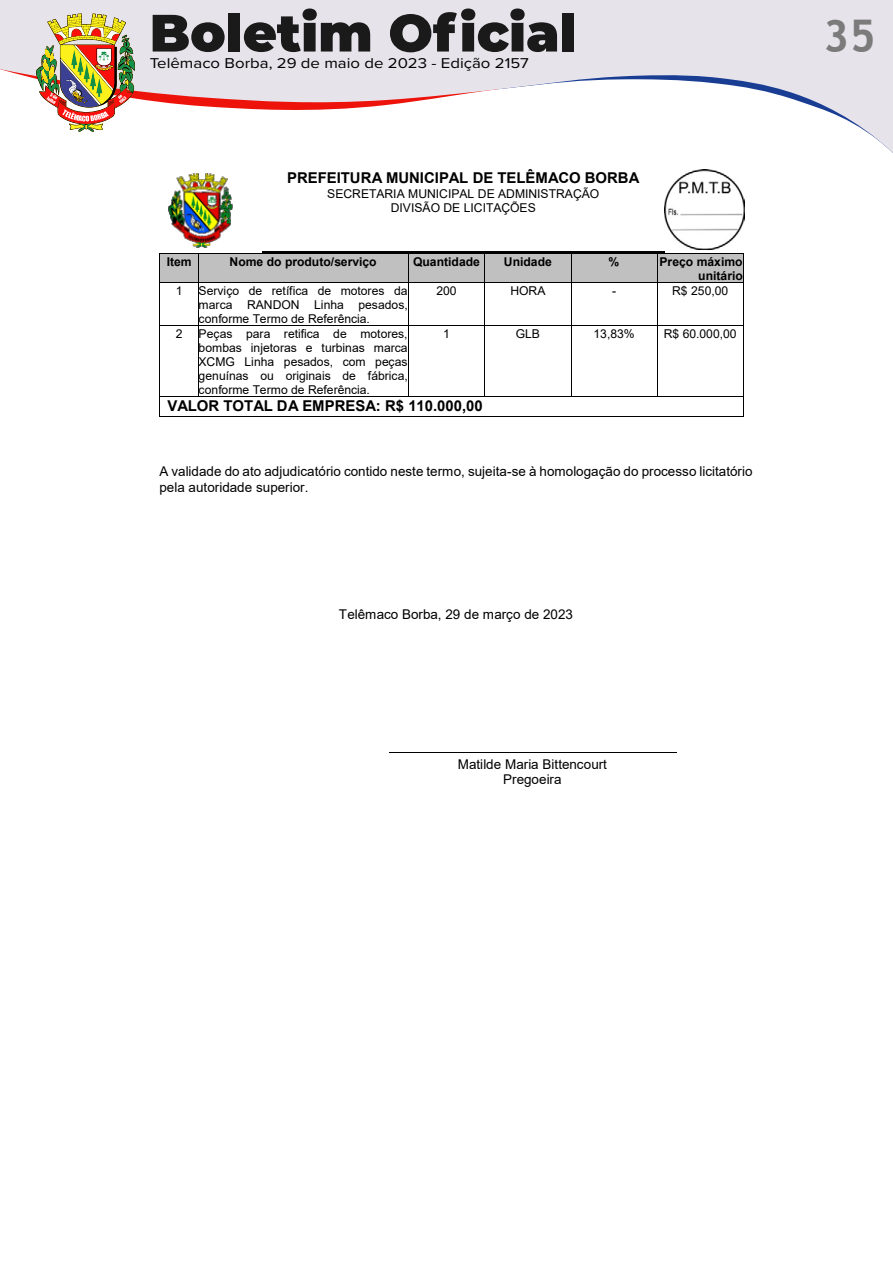
<style>
.page{position:relative;width:893px;height:1263px;background:#fff}
.page>*{position:absolute;margin:0;border:0;box-sizing:border-box;transform-origin:0 0}
.t1{font:700 45px "Trebuchet MS";color:#7c7b7b}
.t2{font:700 14.85px "Arial";letter-spacing:-.005em;color:#000}
.t3{font:14.7px "Proxima Nova";color:#000;scale:1.14 1}
.t4{font:13.5px/15.6px "Arial";color:#000}
.t5{font:12.15px/14px "Arial";color:#000;text-align:justify}
.t6{font:700 12.15px/14px "Arial";color:#000;text-align:right}
</style>
<div class="page">
<div style="left:0;top:0;width:893px;height:9px;background:#e6e3eb"></div>
<svg style="left:0;top:9px;width:893px;height:144px"></svg>
<hr style="left:262px;top:251px;width:402px;height:2px;background:#000">
<img style="left:168px;top:173px;width:65px;height:75px">
<img style="left:664px;top:169px;width:80px;height:80px">
<div style="left:161px;top:254px;width:37px;height:28px;background:#c0c0c0"></div>
<div style="left:199px;top:254px;width:209px;height:28px;background:#c0c0c0"></div>
<div style="left:409px;top:254px;width:75px;height:28px;background:#c0c0c0"></div>
<div style="left:485px;top:254px;width:86px;height:28px;background:#c0c0c0"></div>
<div style="left:571px;top:254px;width:86px;height:28px;background:#c0c0c0"></div>
<div style="left:658px;top:254px;width:85px;height:14px;background:#c0c0c0"></div>
<div style="left:658px;top:268px;width:85px;height:14px;background:#c0c0c0"></div>
<hr style="left:160px;top:253px;width:38px;height:1px;background:#000">
<hr style="left:199px;top:253px;width:209px;height:1px;background:#000">
<hr style="left:409px;top:253px;width:75px;height:1px;background:#000">
<hr style="left:485px;top:253px;width:86px;height:1px;background:#000">
<hr style="left:571px;top:253px;width:86px;height:1px;background:#000">
<hr style="left:658px;top:253px;width:85px;height:1px;background:#000">
<svg style="left:159px;top:253px;width:1px;height:30px"></svg>
<hr style="left:160px;top:282px;width:38px;height:1px;background:#000">
<svg style="left:198px;top:253px;width:1px;height:30px"></svg>
<hr style="left:199px;top:282px;width:209px;height:1px;background:#000">
<svg style="left:408px;top:253px;width:1px;height:30px"></svg>
<hr style="left:409px;top:282px;width:75px;height:1px;background:#000">
<svg style="left:484px;top:253px;width:1px;height:30px"></svg>
<hr style="left:485px;top:282px;width:86px;height:1px;background:#000">
<svg style="left:571px;top:254px;width:1px;height:28px"></svg>
<hr style="left:571px;top:282px;width:86px;height:1px;background:#000">
<svg style="left:657px;top:253px;width:1px;height:30px"></svg>
<hr style="left:658px;top:282px;width:85px;height:1px;background:#000">
<svg style="left:743px;top:253px;width:1px;height:30px"></svg>
<hr style="left:159px;top:283px;width:1px;height:42px;background:#000">
<hr style="left:198px;top:283px;width:1px;height:42px;background:#000">
<hr style="left:408px;top:283px;width:1px;height:42px;background:#000">
<hr style="left:484px;top:283px;width:1px;height:42px;background:#000">
<hr style="left:571px;top:283px;width:1px;height:42px;background:#000">
<hr style="left:657px;top:283px;width:1px;height:42px;background:#000">
<hr style="left:743px;top:283px;width:1px;height:42px;background:#000">
<hr style="left:160px;top:325px;width:38px;height:1px;background:#000">
<hr style="left:199px;top:325px;width:209px;height:1px;background:#000">
<hr style="left:409px;top:325px;width:75px;height:1px;background:#000">
<hr style="left:485px;top:325px;width:86px;height:1px;background:#000">
<hr style="left:571px;top:325px;width:86px;height:1px;background:#000">
<hr style="left:658px;top:325px;width:85px;height:1px;background:#000">
<hr style="left:159px;top:326px;width:1px;height:70px;background:#000">
<hr style="left:198px;top:326px;width:1px;height:70px;background:#000">
<hr style="left:408px;top:326px;width:1px;height:70px;background:#000">
<hr style="left:484px;top:326px;width:1px;height:70px;background:#000">
<hr style="left:571px;top:326px;width:1px;height:70px;background:#000">
<hr style="left:657px;top:326px;width:1px;height:70px;background:#000">
<hr style="left:743px;top:326px;width:1px;height:70px;background:#000">
<hr style="left:160px;top:396px;width:38px;height:1px;background:#000">
<hr style="left:199px;top:396px;width:209px;height:1px;background:#000">
<hr style="left:409px;top:396px;width:75px;height:1px;background:#000">
<hr style="left:485px;top:396px;width:86px;height:1px;background:#000">
<hr style="left:571px;top:396px;width:86px;height:1px;background:#000">
<hr style="left:658px;top:396px;width:85px;height:1px;background:#000">
<svg style="left:159px;top:396px;width:1px;height:21px"></svg>
<hr style="left:160px;top:416px;width:583px;height:1px;background:#000">
<svg style="left:743px;top:396px;width:1px;height:21px"></svg>
<hr style="left:389px;top:752px;width:287px;height:1px;background:#000">
<p class="t3" style="left:150px;top:53px;width:334px">Telêmaco Borba, 29 de maio de 2023 - Edição 2157</p>
<p class="t2" style="left:287px;top:168px;width:354px">PREFEITURA MUNICIPAL DE TELÊMACO BORBA</p>
<p class="t5" style="left:327px;top:186px;width:274px;text-align:center">SECRETARIA MUNICIPAL DE ADMINISTRAÇÃO<br>DIVISÃO DE LICITAÇÕES</p>
<p class="t6" style="left:167px;top:255px;width:27px">Item</p>
<p class="t6" style="left:230px;top:255px;width:149px">Nome do produto/serviço</p>
<p class="t6" style="left:413px;top:255px;width:68px">Quantidade</p>
<p class="t6" style="left:504px;top:255px;width:50px">Unidade</p>
<p class="t6" style="left:609px;top:255px;width:12px">%</p>
<p class="t6" style="left:659px;top:255px;width:85px">Preço máximo unitário</p>
<p class="t5" style="left:176px;top:283px;width:8px">1</p>
<p class="t5" style="left:199px;top:283px;width:211px">Serviço de retífica de motores da marca RANDON Linha pesados, conforme Termo de Referência.</p>
<p class="t5" style="left:436px;top:283px;width:22px">200</p>
<p class="t5" style="left:510px;top:283px;width:37px">HORA</p>
<p class="t5" style="left:612px;top:283px;width:6px">-</p>
<p class="t5" style="left:672px;top:283px;width:58px">R$ 250,00</p>
<p class="t5" style="left:176px;top:326px;width:8px">2</p>
<p class="t5" style="left:199px;top:326px;width:211px">Peças para retifica de motores, bombas injetoras e turbinas marca XCMG Linha pesados, com peças genuínas ou originais de fábrica, conforme Termo de Referência.</p>
<p class="t5" style="left:443px;top:326px;width:8px">1</p>
<p class="t5" style="left:516px;top:326px;width:26px">GLB</p>
<p class="t5" style="left:593px;top:326px;width:43px">13,83%</p>
<p class="t5" style="left:664px;top:326px;width:74px">R$ 60.000,00</p>
<p class="t2" style="left:167px;top:395px;width:317px">VALOR TOTAL DA EMPRESA: R$ 110.000,00</p>
<p class="t4" style="left:159px;top:463px;width:595px">A validade do ato adjudicatório contido neste termo, sujeita-se à homologação do processo licitatório pela autoridade superior.</p>
<p class="t4" style="left:339px;top:606px;width:236px">Telêmaco Borba, 29 de março de 2023</p>
<p class="t4" style="left:458px;top:756px;width:151px;text-align:center">Matilde Maria Bittencourt<br>Pregoeira</p>
<h1 class="t1" style="left:823px;top:8px;width:54px">35</h1>
</div>
